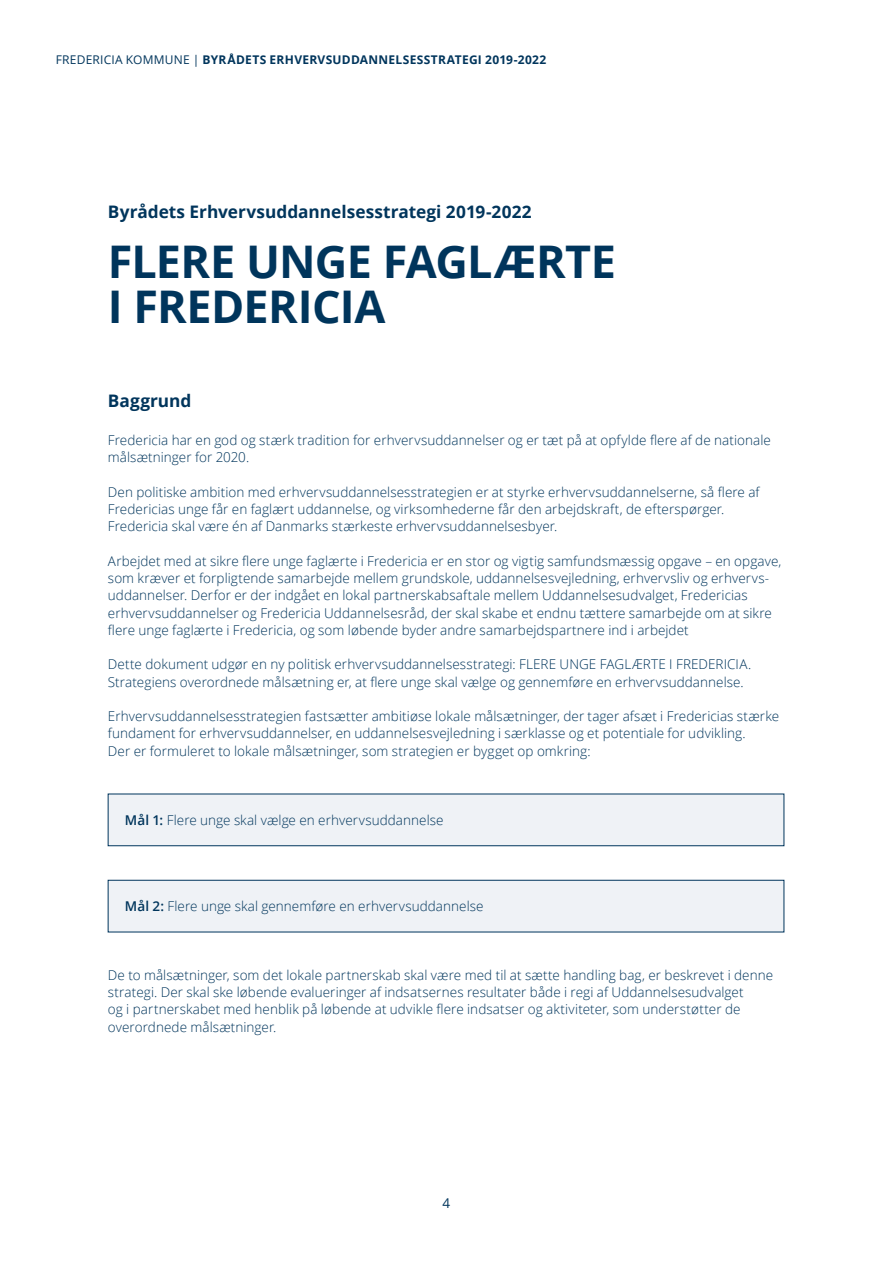
<style>
.page{position:relative;width:893px;height:1263px;background:#fff}
.page>*{position:absolute;margin:0;border:0;box-sizing:border-box;transform-origin:0 0}
.t1{font:700 45px/45px "Open Sans";letter-spacing:-.015em;color:#00355c}
.t2{font:700 17.25px "Open Sans";color:#00355c}
.t3{font:300 13.5px/17.2px "Open Sans";letter-spacing:.005em;color:#00355c}
.t4{font:13.5px "Open Sans";color:#00355c}
.t5{font:700 12px "Open Sans";letter-spacing:.025em;color:#00355c}
.s1{font-weight:400;color:#fff}
.s2{font-weight:600}
</style>
<div class="page">
<div style="left:108px;top:880px;width:676px;height:52px;background:#eff2f6;border:1px solid #00355c"></div>
<div style="left:108px;top:794px;width:676px;height:52px;background:#eff2f6"></div>
<p class="t5" style="left:56px;top:51px;width:492px"><span class="s1">FREDERICIA KOMMUNE |</span> BYRÅDETS ERHVERVSUDDANNELSESSTRATEGI 2019-2022</p>
<p class="t2" style="left:108px;top:200px;width:425px">Byrådets Erhvervsuddannelsesstrategi 2019-2022</p>
<h1 class="t1" style="left:108px;top:238px;width:510px">FLERE UNGE FAGLÆRTE<br>I FREDERICIA</h1>
<p class="t2" style="left:108px;top:388px;width:85px">Baggrund</p>
<p class="t3" style="left:108px;top:431px;width:664px">Fredericia har en god og stærk tradition for erhvervsuddannelser og er tæt på at opfylde flere af de nationale målsætninger for 2020.</p>
<p class="t3" style="left:108px;top:483px;width:653px">Den politiske ambition med erhvervsuddannelsesstrategien er at styrke erhvervsuddannelserne, så flere af<br>Fredericias unge får en faglært uddannelse, og virksomhederne får den arbejdskraft, de efterspørger.<br>Fredericia skal være én af Danmarks stærkeste erhvervsuddannelsesbyer.</p>
<p class="t3" style="left:108px;top:552px;width:675px">Arbejdet med at sikre flere unge faglærte i Fredericia er en stor og vigtig samfundsmæssig opgave – en opgave, som kræver et forpligtende samarbejde mellem grundskole, uddannelsesvejledning, erhvervsliv og erhvervs&shy;uddannelser. Derfor er der indgået en lokal partnerskabsaftale mellem Uddannelsesudvalget, Fredericias erhvervsuddannelser og Fredericia Uddannelsesråd, der skal skabe et endnu tættere samarbejde om at sikre flere unge faglærte i Fredericia, og som løbende byder andre samarbejdspartnere ind i arbejdet</p>
<p class="t3" style="left:108px;top:655px;width:643px">Dette dokument udgør en ny politisk erhvervsuddannelsesstrategi: FLERE UNGE FAGLÆRTE I FREDERICIA.<br>Strategiens overordnede målsætning er, at flere unge skal vælge og gennemføre en erhvervsuddannelse.</p>
<p class="t3" style="left:108px;top:707px;width:673px">Erhvervsuddannelsesstrategien fastsætter ambitiøse lokale målsætninger, der tager afsæt i Fredericias stærke fundament for erhvervsuddannelser, en uddannelsesvejledning i særklasse og et potentiale for udvikling.<br>Der er formuleret to lokale målsætninger, som strategien er bygget op omkring:</p>
<p class="t3" style="left:125px;top:811px;width:320px"><span class="s2">Mål 1:</span> Flere unge skal vælge en erhvervsuddannelse</p>
<p class="t3" style="left:125px;top:897px;width:360px"><span class="s2">Mål 2:</span> Flere unge skal gennemføre en erhvervsuddannelse</p>
<p class="t3" style="left:108px;top:966px;width:667px">De to målsætninger, som det lokale partnerskab skal være med til at sætte handling bag, er beskrevet i denne strategi. Der skal ske løbende evalueringer af indsatsernes resultater både i regi af Uddannelsesudvalget<br>og i partnerskabet med henblik på løbende at udvikle flere indsatser og aktiviteter, som understøtter de overordnede målsætninger.</p>
<p class="t4" style="left:443px;top:1193px;width:9px">4</p>
</div>
